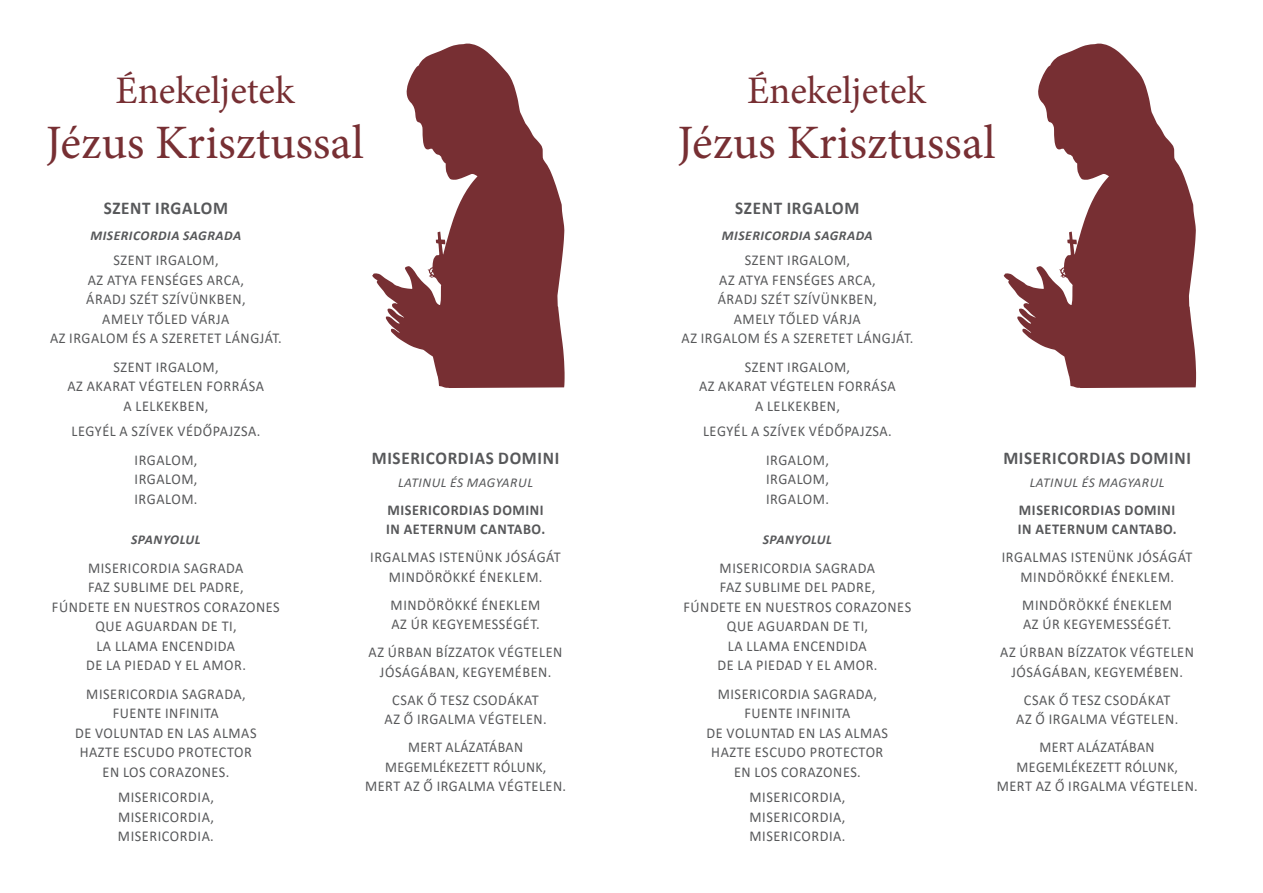
<style>
.page{position:relative;width:1263px;height:893px;background:#fff}
.page>*{position:absolute;margin:0;border:0;box-sizing:border-box;transform-origin:0 0}
.t1{font:48px "Minion Pro";color:#772f33}
.t2{font:39px "Minion Pro";letter-spacing:-.005em;color:#772f33}
.t3{font:700 18px "Calibri";letter-spacing:.04em;color:#57585a;scale:.95 1}
.t4{font:15px/19.5px "Calibri";letter-spacing:.04em;color:#57585a;text-align:center;scale:.95 1}
.t5{font:15px/19.5px "Calibri";letter-spacing:.04em;color:#57585a;text-align:center;scale:.93 1}
.t6{font:700 15px/19.5px "Calibri";letter-spacing:.04em;color:#57585a;scale:.95 1}
.t7{font:italic 700 13.5px "Calibri";letter-spacing:.04em;color:#57585a}
.t8{font:italic 13.5px "Calibri";letter-spacing:.04em;color:#57585a}
</style>
<div class="page">
<svg style="left:372px;top:43px;width:193px;height:345px;fill:#772f33"></svg>
<svg style="left:1004px;top:43px;width:192px;height:345px;fill:#772f33"></svg>
<h2 class="t2" style="left:116px;top:64px;width:180px">Énekeljetek</h2>
<h1 class="t1" style="left:46px;top:110px;width:320px">Jézus Krisztussal</h1>
<p class="t3" style="left:104px;top:196px;width:132px">SZENT IRGALOM</p>
<p class="t7" style="left:90px;top:226px;width:152px">MISERICORDIA SAGRADA</p>
<p class="t4" style="left:50px;top:250px;width:246px">SZENT IRGALOM,<br>AZ ATYA FENSÉGES ARCA,<br>ÁRADJ SZÉT SZÍVÜNKBEN,<br>AMELY TŐLED VÁRJA<br>AZ IRGALOM ÉS A SZERETET LÁNGJÁT.</p>
<p class="t4" style="left:67px;top:357px;width:209px">SZENT IRGALOM,<br>AZ AKARAT VÉGTELEN FORRÁSA<br>A LELKEKBEN,</p>
<p class="t4" style="left:72px;top:417px;width:200px;line-height:28.5px">LEGYÉL A SZÍVEK VÉDŐPAJZSA.<br>IRGALOM,</p>
<p class="t4" style="left:134px;top:469px;width:68px;text-align:left">IRGALOM,<br>IRGALOM.</p>
<p class="t7" style="left:131px;top:530px;width:71px">SPANYOLUL</p>
<p class="t4" style="left:52px;top:558px;width:241px">MISERICORDIA SAGRADA<br>FAZ SUBLIME DEL PADRE,<br>FÚNDETE EN NUESTROS CORAZONES<br>QUE AGUARDAN DE TI,<br>LA LLAMA ENCENDIDA<br>DE LA PIEDAD Y EL AMOR.</p>
<p class="t4" style="left:75px;top:684px;width:193px">MISERICORDIA SAGRADA,<br>FUENTE INFINITA<br>DE VOLUNTAD EN LAS ALMAS<br>HAZTE ESCUDO PROTECTOR<br>EN LOS CORAZONES.</p>
<p class="t4" style="left:118px;top:787px;width:102px;text-align:justify">MISERICORDIA, MISERICORDIA, MISERICORDIA.</p>
<p class="t3" style="left:372px;top:446px;width:199px">MISERICORDIAS DOMINI</p>
<p class="t8" style="left:398px;top:473px;width:136px">LATINUL ÉS MAGYARUL</p>
<p class="t6" style="left:386px;top:500px;width:169px">MISERICORDIAS DOMINI<br>IN AETERNUM CANTABO.</p>
<p class="t4" style="left:370px;top:547px;width:202px">IRGALMAS ISTENÜNK JÓSÁGÁT<br>MINDÖRÖKKÉ ÉNEKLEM.</p>
<p class="t4" style="left:391px;top:594px;width:159px;text-align:left">MINDÖRÖKKÉ ÉNEKLEM<br>AZ ÚR KEGYEMESSÉGÉT.</p>
<p class="t4" style="left:369px;top:642px;width:205px">AZ ÚRBAN BÍZZATOK VÉGTELEN<br>JÓSÁGÁBAN, KEGYEMÉBEN.</p>
<p class="t4" style="left:385px;top:689px;width:172px">CSAK Ő TESZ CSODÁKAT<br>AZ Ő IRGALMA VÉGTELEN.</p>
<p class="t5" style="left:365px;top:737px;width:218px">MERT ALÁZATÁBAN<br>MEGEMLÉKEZETT RÓLUNK,<br>MERT AZ Ő IRGALMA VÉGTELEN.</p>
<h2 class="t2" style="left:747px;top:64px;width:180px">Énekeljetek</h2>
<h1 class="t1" style="left:677px;top:110px;width:320px">Jézus Krisztussal</h1>
<p class="t3" style="left:735px;top:196px;width:132px">SZENT IRGALOM</p>
<p class="t7" style="left:722px;top:226px;width:152px">MISERICORDIA SAGRADA</p>
<p class="t4" style="left:681px;top:250px;width:246px">SZENT IRGALOM,<br>AZ ATYA FENSÉGES ARCA,<br>ÁRADJ SZÉT SZÍVÜNKBEN,<br>AMELY TŐLED VÁRJA<br>AZ IRGALOM ÉS A SZERETET LÁNGJÁT.</p>
<p class="t4" style="left:699px;top:357px;width:209px">SZENT IRGALOM,<br>AZ AKARAT VÉGTELEN FORRÁSA<br>A LELKEKBEN,</p>
<p class="t4" style="left:703px;top:417px;width:200px;line-height:28.5px">LEGYÉL A SZÍVEK VÉDŐPAJZSA.<br>IRGALOM,</p>
<p class="t4" style="left:766px;top:469px;width:68px;text-align:left">IRGALOM,<br>IRGALOM.</p>
<p class="t7" style="left:763px;top:530px;width:71px">SPANYOLUL</p>
<p class="t4" style="left:683px;top:558px;width:241px">MISERICORDIA SAGRADA<br>FAZ SUBLIME DEL PADRE,<br>FÚNDETE EN NUESTROS CORAZONES<br>QUE AGUARDAN DE TI,<br>LA LLAMA ENCENDIDA<br>DE LA PIEDAD Y EL AMOR.</p>
<p class="t4" style="left:706px;top:684px;width:193px">MISERICORDIA SAGRADA,<br>FUENTE INFINITA<br>DE VOLUNTAD EN LAS ALMAS<br>HAZTE ESCUDO PROTECTOR<br>EN LOS CORAZONES.</p>
<p class="t4" style="left:749px;top:787px;width:102px;text-align:justify">MISERICORDIA, MISERICORDIA, MISERICORDIA.</p>
<p class="t3" style="left:1003px;top:446px;width:199px">MISERICORDIAS DOMINI</p>
<p class="t8" style="left:1030px;top:473px;width:136px">LATINUL ÉS MAGYARUL</p>
<p class="t6" style="left:1018px;top:500px;width:169px">MISERICORDIAS DOMINI<br>IN AETERNUM CANTABO.</p>
<p class="t4" style="left:1002px;top:547px;width:202px">IRGALMAS ISTENÜNK JÓSÁGÁT<br>MINDÖRÖKKÉ ÉNEKLEM.</p>
<p class="t4" style="left:1022px;top:594px;width:159px;text-align:left">MINDÖRÖKKÉ ÉNEKLEM<br>AZ ÚR KEGYEMESSÉGÉT.</p>
<p class="t4" style="left:1000px;top:642px;width:205px">AZ ÚRBAN BÍZZATOK VÉGTELEN<br>JÓSÁGÁBAN, KEGYEMÉBEN.</p>
<p class="t4" style="left:1016px;top:689px;width:172px">CSAK Ő TESZ CSODÁKAT<br>AZ Ő IRGALMA VÉGTELEN.</p>
<p class="t5" style="left:997px;top:737px;width:218px">MERT ALÁZATÁBAN<br>MEGEMLÉKEZETT RÓLUNK,<br>MERT AZ Ő IRGALMA VÉGTELEN.</p>
</div>
